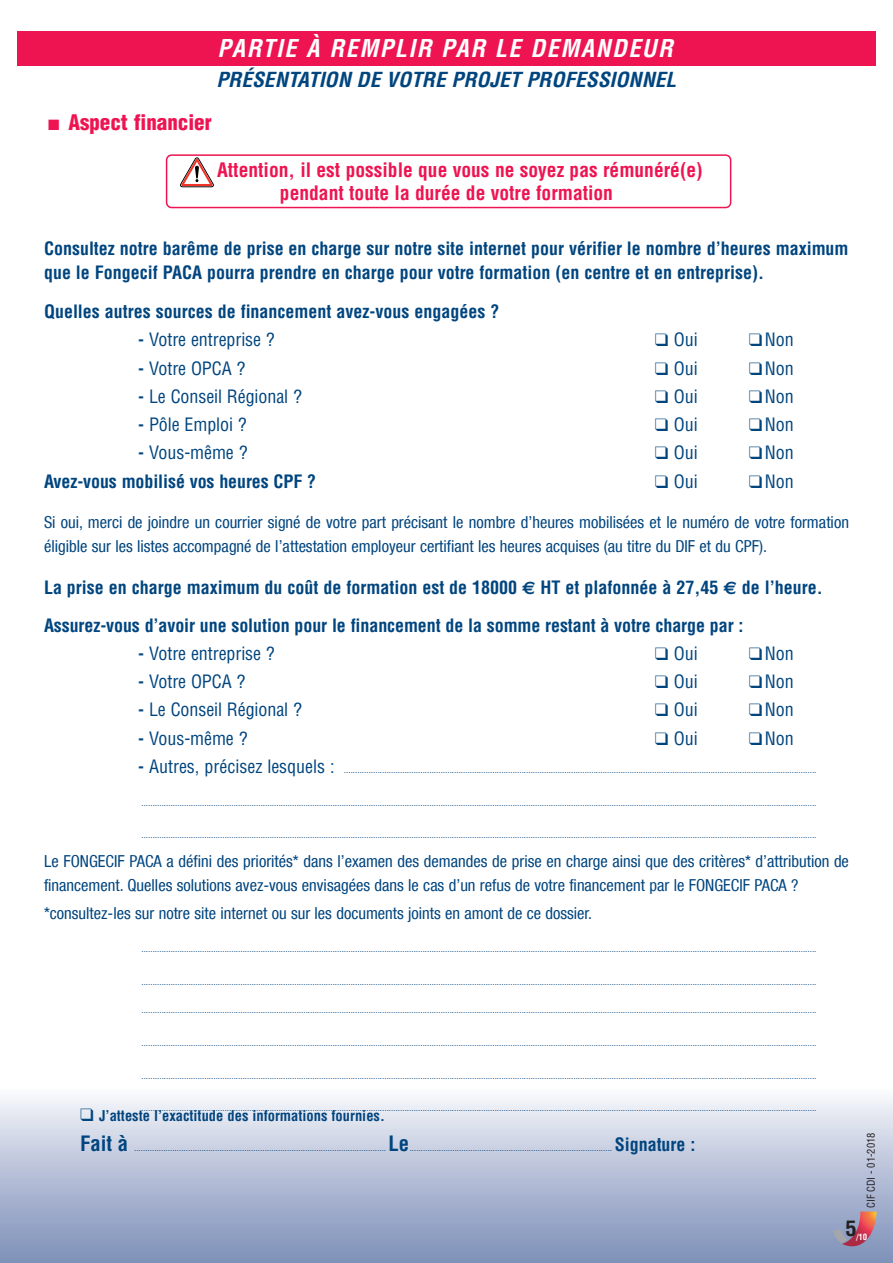
<style>
.page{position:relative;width:893px;height:1263px;background:#fff}
.page>*{position:absolute;margin:0;border:0;box-sizing:border-box;transform-origin:0 0}
.t1{font:italic 700 condensed 24px "Helvetica";letter-spacing:.07em;color:#fff}
.t2{font:900 condensed 21px "Helvetica";color:#ed1451}
.t3{font:700 condensed 20.85px "Helvetica";color:#231f20;scale:1.08 1}
.t4{font:700 condensed 20.7px "Helvetica";color:#01457f}
.t5{font:italic 700 condensed 20.25px "Helvetica";letter-spacing:.005em;color:#01457f;scale:1.05 1}
.t6{font:700 condensed 19.5px/22.5px "Helvetica";color:#ed1451}
.t7{font:700 condensed 18px/24px "Helvetica";color:#01457f}
.t8{font:condensed 18px "Helvetica";letter-spacing:-.005em;color:#01457f}
.t9{font:condensed 16.5px/24px "Helvetica Neue LT Com";color:#01457f}
.t10{font:700 condensed 14.55px "Helvetica";color:#01457f}
.t11{font:condensed 10.5px "Helvetica";color:#231f20}
.t12{font:condensed 9px "Helvetica";color:#01457f}
.t13{font:700 condensed 8.55px "Helvetica";color:#fff}
.s1{font-weight:700}
.s2{font-family:"Euro Sans";font-stretch:normal}
.s3{font-weight:700;font-size:18px}
.s4{font-size:18px}
</style>
<div class="page">
<div style="left:0;top:1089px;width:893px;height:174px;background:linear-gradient(to bottom,#f6f6fb,#7b8eb7)"></div>
<svg style="left:833px;top:1211px;width:43px;height:35px;background:#ac8295"></svg>
<div style="left:17px;top:32px;width:859px;height:34px;background:#ed1451"></div>
<svg style="left:166px;top:154px;width:565px;height:54px"></svg>
<h1 class="t1" style="left:218px;top:35px;width:457px">PARTIE À REMPLIR PAR LE DEMANDEUR</h1>
<h3 class="t5" style="left:216px;top:69px;width:439px">PRÉSENTATION DE VOTRE PROJET PROFESSIONNEL</h3>
<h2 class="t2" style="left:48px;top:110px;width:165px">■ Aspect financier</h2>
<h3 class="t6" style="left:280px;top:159px;width:424px;text-indent:-63px">Attention, il est possible que vous ne soyez pas rémunéré(e) pendant toute la durée de votre formation</h3>
<h3 class="t7" style="left:44px;top:237px;width:806px">Consultez notre barême de prise en charge sur notre site internet pour vérifier le nombre d’heures maximum que le Fongecif PACA pourra prendre en charge pour votre formation (en centre et en entreprise).</h3>
<h3 class="t7" style="left:44px;top:300px;width:457px">Quelles autres sources de financement avez-vous engagées ?</h3>
<h3 class="t8" style="left:138px;top:329px;width:138px"><span class="s1">-</span> Votre entreprise ?</h3>
<h3 class="t8" style="left:655px;top:329px;width:44px">❑ Oui</h3>
<h3 class="t8" style="left:749px;top:329px;width:46px">❑Non</h3>
<h3 class="t8" style="left:138px;top:358px;width:109px"><span class="s1">-</span> Votre OPCA ?</h3>
<h3 class="t8" style="left:655px;top:358px;width:44px">❑ Oui</h3>
<h3 class="t8" style="left:749px;top:358px;width:46px">❑Non</h3>
<h3 class="t8" style="left:138px;top:386px;width:165px"><span class="s1">-</span> Le Conseil Régional ?</h3>
<h3 class="t8" style="left:655px;top:386px;width:44px">❑ Oui</h3>
<h3 class="t8" style="left:749px;top:386px;width:46px">❑Non</h3>
<h3 class="t8" style="left:138px;top:414px;width:110px"><span class="s1">-</span> Pôle Emploi ?</h3>
<h3 class="t8" style="left:655px;top:414px;width:44px">❑ Oui</h3>
<h3 class="t8" style="left:749px;top:414px;width:46px">❑Non</h3>
<h3 class="t8" style="left:138px;top:442px;width:111px"><span class="s1">-</span> Vous-même ?</h3>
<h3 class="t8" style="left:655px;top:442px;width:44px">❑ Oui</h3>
<h3 class="t8" style="left:749px;top:442px;width:46px">❑Non</h3>
<h3 class="t7" style="left:44px;top:469px;width:274px">Avez-vous mobilisé vos heures CPF ?</h3>
<h3 class="t8" style="left:655px;top:471px;width:44px">❑ Oui</h3>
<h3 class="t8" style="left:749px;top:471px;width:46px">❑Non</h3>
<p class="t9" style="left:44px;top:512px;width:806px">Si oui, merci de joindre un courrier signé de votre part précisant le nombre d’heures mobilisées et le numéro de votre formation éligible sur les listes accompagné de l’attestation employeur certifiant les heures acquises (au titre du DIF et du CPF).</p>
<h3 class="t7" style="left:44px;top:575px;width:780px">La prise en charge maximum du coût de formation est de 18000 <span class="s2">€</span> HT et plafonnée à 27,45 <span class="s2">€</span> de l’heure.</h3>
<h3 class="t7" style="left:44px;top:613px;width:701px">Assurez-vous d’avoir une solution pour le financement de la somme restant à votre charge par :</h3>
<h3 class="t8" style="left:138px;top:643px;width:138px"><span class="s1">-</span> Votre entreprise ?</h3>
<h3 class="t8" style="left:655px;top:643px;width:44px">❑ Oui</h3>
<h3 class="t8" style="left:749px;top:643px;width:46px">❑Non</h3>
<h3 class="t8" style="left:138px;top:671px;width:109px"><span class="s1">-</span> Votre OPCA ?</h3>
<h3 class="t8" style="left:655px;top:671px;width:44px">❑ Oui</h3>
<h3 class="t8" style="left:749px;top:671px;width:46px">❑Non</h3>
<h3 class="t8" style="left:138px;top:700px;width:165px"><span class="s1">-</span> Le Conseil Régional ?</h3>
<h3 class="t8" style="left:655px;top:700px;width:44px">❑ Oui</h3>
<h3 class="t8" style="left:749px;top:700px;width:46px">❑Non</h3>
<h3 class="t8" style="left:138px;top:728px;width:111px"><span class="s1">-</span> Vous-même ?</h3>
<h3 class="t8" style="left:655px;top:728px;width:44px">❑ Oui</h3>
<h3 class="t8" style="left:749px;top:728px;width:46px">❑Non</h3>
<p class="t12" style="left:138px;top:764px;width:680px"><span class="s3">-</span> <span class="s4">Autres, précisez lesquels :</span> ..................................................................................................................................................................................................................</p>
<p class="t12" style="left:141px;top:797px;width:677px">............................................................................................................................................................................................................................................................................................................</p>
<p class="t12" style="left:141px;top:830px;width:677px">............................................................................................................................................................................................................................................................................................................</p>
<p class="t9" style="left:44px;top:851px;width:806px">Le FONGECIF PACA a défini des priorités* dans l’examen des demandes de prise en charge ainsi que des critères* d’attribution de financement. Quelles solutions avez-vous envisagées dans le cas d’un refus de votre financement par le FONGECIF PACA ?</p>
<h3 class="t9" style="left:44px;top:903px;width:550px">*consultez-les sur notre site internet ou sur les documents joints en amont de ce dossier.</h3>
<p class="t12" style="left:141px;top:943px;width:677px">............................................................................................................................................................................................................................................................................................................</p>
<p class="t12" style="left:141px;top:976px;width:677px">............................................................................................................................................................................................................................................................................................................</p>
<p class="t12" style="left:141px;top:1005px;width:677px">............................................................................................................................................................................................................................................................................................................</p>
<p class="t12" style="left:141px;top:1037px;width:677px">............................................................................................................................................................................................................................................................................................................</p>
<p class="t12" style="left:141px;top:1070px;width:677px">............................................................................................................................................................................................................................................................................................................</p>
<p class="t12" style="left:141px;top:1103px;width:677px">............................................................................................................................................................................................................................................................................................................</p>
<h3 class="t10" style="left:80px;top:1108px;width:306px">❑ J’atteste l’exactitude des informations fournies.</h3>
<h3 class="t4" style="left:80px;top:1132px;width:50px">Fait à</h3>
<p class="t12" style="left:134px;top:1143px;width:253px">................................................................................................................</p>
<h3 class="t4" style="left:389px;top:1132px;width:22px">Le</h3>
<p class="t12" style="left:410px;top:1143px;width:287px">.......................................................................................... <span class="s3">Signature :</span></p>
<p class="t11" style="left:865px;top:1208px;width:77px;rotate:-90deg">CIF CDI - 01-2018</p>
<h3 class="t3" style="left:845px;top:1217px;width:12px">5</h3>
<p class="t13" style="left:856px;top:1232px;width:13px">/10</p>
</div>
